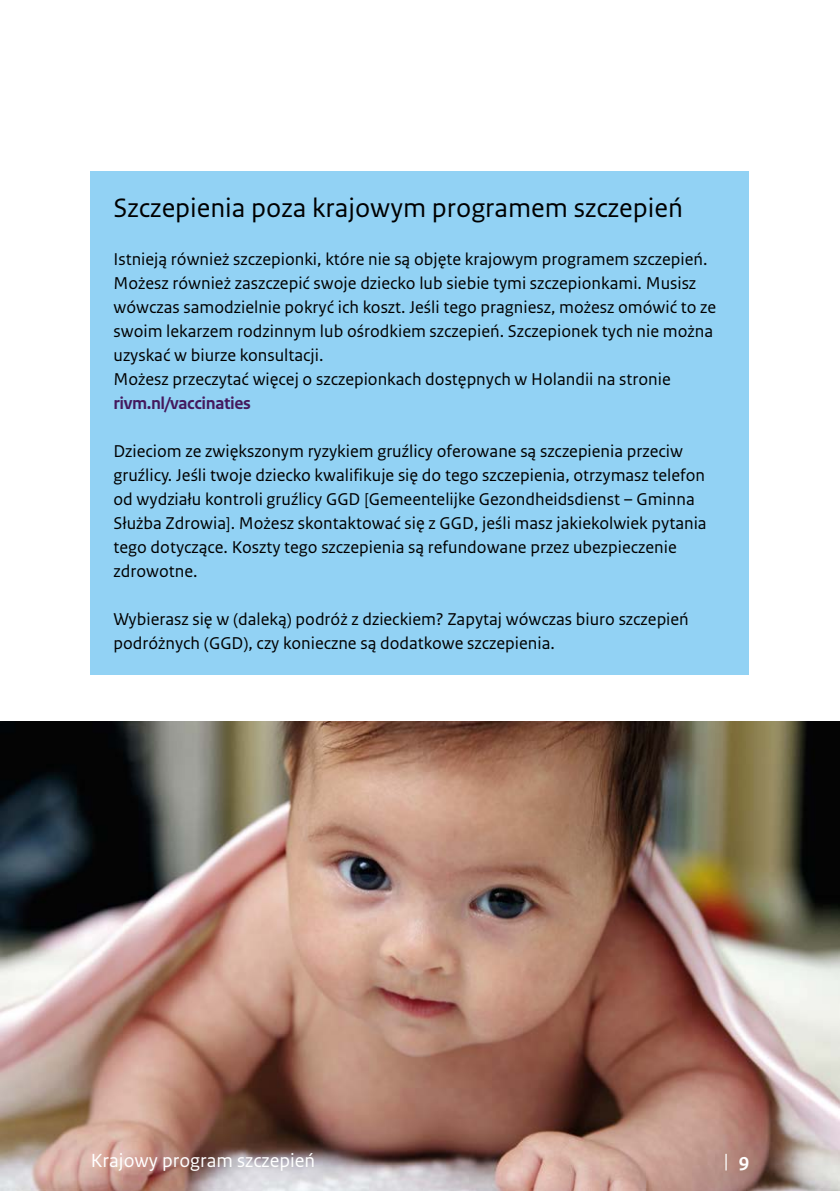
<style>
.page{position:relative;width:840px;height:1191px;background:#fff}
.page>*{position:absolute;margin:0;border:0;box-sizing:border-box;transform-origin:0 0}
.H2_Kadertekst_kop{font:28px "Rijksoverheid Sans Text";color:#000}
.t1{font:20px "Rijksoverheid Sans Text";color:#fff}
.Kadertekst{font:18px/24px "Rijksoverheid Sans Text";color:#000}
.s1{font-weight:700;color:#44195e}
.s2{font-weight:700}
</style>
<div class="page">
<div style="left:91px;top:171px;width:657px;height:74px;background:#92d2f4"></div>
<div style="left:91px;top:228px;width:657px;height:159px;background:#92d2f4"></div>
<div style="left:91px;top:348px;width:657px;height:87px;background:#92d2f4"></div>
<div style="left:91px;top:420px;width:657px;height:183px;background:#92d2f4"></div>
<div style="left:91px;top:588px;width:657px;height:87px;background:#92d2f4"></div>
<img style="left:0;top:721px;width:839px;height:470px">
<h2 class="H2_Kadertekst_kop" style="left:113px;top:192px;width:570px">Szczepienia poza krajowym programem szczepień</h2>
<p class="Kadertekst" style="left:113px;top:247px;width:604px">Istnieją również szczepionki, które nie są objęte krajowym programem szczepień.<br>Możesz również zaszczepić swoje dziecko lub siebie tymi szczepionkami. Musisz wówczas samodzielnie pokryć ich koszt. Jeśli tego pragniesz, możesz omówić to ze swoim lekarzem rodzinnym lub ośrodkiem szczepień. Szczepionek tych nie można uzyskać w biurze konsultacji.</p>
<p class="Kadertekst" style="left:113px;top:367px;width:558px">Możesz przeczytać więcej o szczepionkach dostępnych w Holandii na stronie <span class="s1">rivm.nl/vaccinaties</span></p>
<p class="Kadertekst" style="left:113px;top:439px;width:594px">Dzieciom ze zwiększonym ryzykiem gruźlicy oferowane są szczepienia przeciw gruźlicy. Jeśli twoje dziecko kwalifikuje się do tego szczepienia, otrzymasz telefon od wydziału kontroli gruźlicy GGD [Gemeentelijke Gezondheidsdienst – Gminna Służba Zdrowia]. Możesz skontaktować się z GGD, jeśli masz jakiekolwiek pytania tego dotyczące. Koszty tego szczepienia są refundowane przez ubezpieczenie zdrowotne.</p>
<p class="Kadertekst" style="left:113px;top:607px;width:576px">Wybierasz się w (daleką) podróż z dzieckiem? Zapytaj wówczas biuro szczepień podróżnych (GGD), czy konieczne są dodatkowe szczepienia.</p>
<p class="t1" style="left:91px;top:1149px;width:226px">Krajowy program szczepień</p>
<p class="t1" style="left:723px;top:1149px;width:27px">| <span class="s2">9</span></p>
</div>
